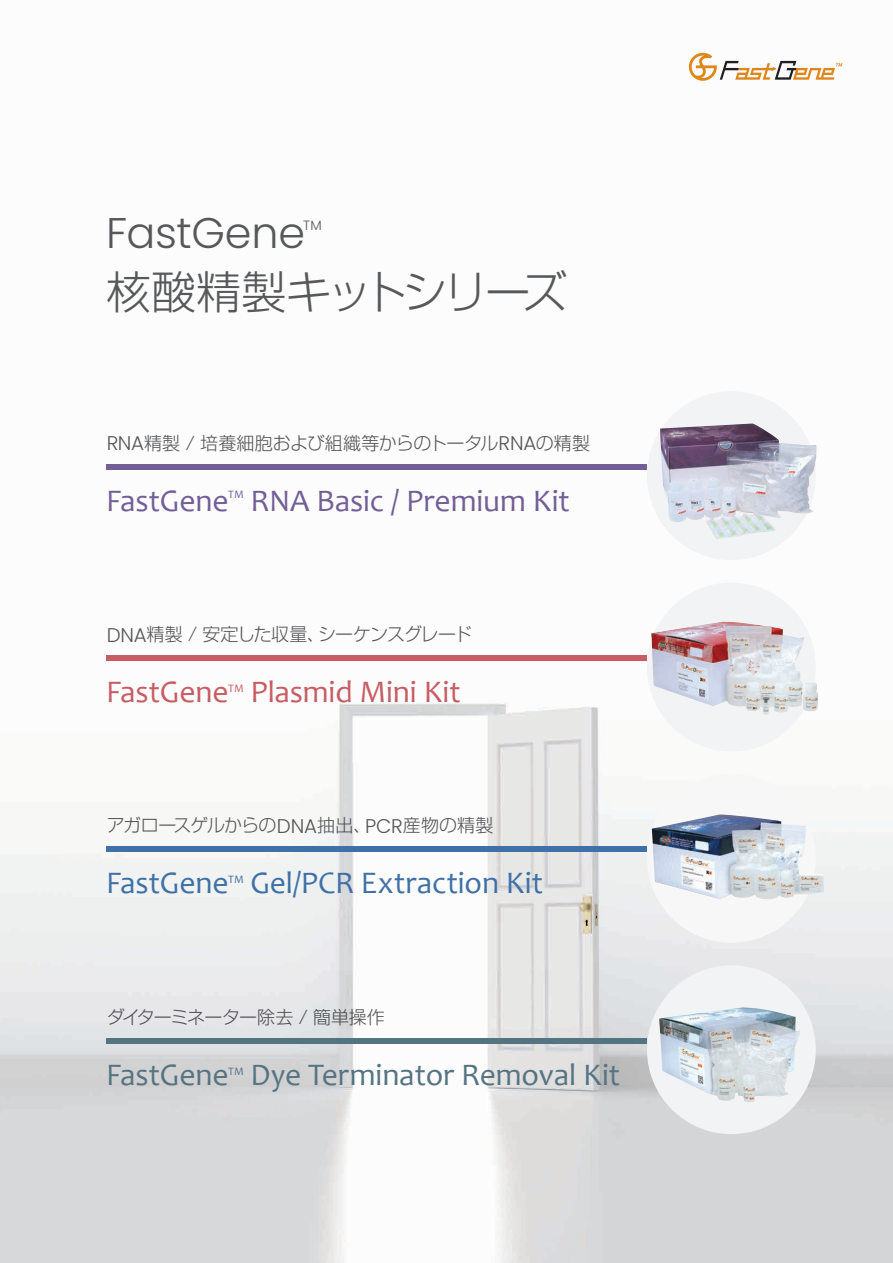
<style>
.page{position:relative;width:893px;height:1263px;background:#fff}
.page>*{position:absolute;margin:0;border:0;box-sizing:border-box;transform-origin:0 0}
.t1{font:300 45px "Shin Go Pro";letter-spacing:-.08em;color:#57585a}
.t2{font:300 42.9px "Poppins";letter-spacing:-.005em;color:#57585a}
.t3{font:31.5px "Candara";letter-spacing:-.005em;color:#557482}
.t4{font:31.5px "Candara";letter-spacing:-.005em;color:#3f71a7}
.t5{font:31.5px "Candara";letter-spacing:-.005em;color:#735f97}
.t6{font:31.5px "Candara";letter-spacing:-.005em;color:#c75c64}
.t7{font:300 18px "Shin Go Pro";letter-spacing:-.025em;color:#57585a}
.t8{font:300 18px "Shin Go Pro";letter-spacing:-.005em;color:#57585a}
.t9{font:300 18px "Shin Go Pro";letter-spacing:-.05em;color:#57585a}
.t10{font:300 13.5px "Poppins";color:#57585a}
.t11{font:11.4px "Candara";color:#c75c64}
.t12{font:11.4px "Candara";color:#735f97}
.t13{font:11.4px "Candara";color:#3f71a7}
.t14{font:11.4px "Candara";color:#557482}
.s1{font-family:"Poppins";font-size:19.8px}
</style>
<div class="page">
<img style="left:0;top:52px;width:893px;height:1211px">
<svg style="left:689px;top:53px;width:153px;height:28px"></svg>
<div style="left:106px;top:655px;width:540px;height:6px;background:#c75c64"></div>
<div style="left:106px;top:463px;width:540px;height:6px;background:#735f97"></div>
<div style="left:106px;top:846px;width:540px;height:6px;background:#3f71a7"></div>
<div style="left:106px;top:1037px;width:540px;height:6px;background:#557482"></div>
<div style="left:647px;top:583px;width:169px;height:168px;background:#f2f3f4;border-radius:50%"></div>
<div style="left:647px;top:391px;width:169px;height:169px;background:#f2f3f4;border-radius:50%"></div>
<div style="left:647px;top:774px;width:169px;height:169px;background:#f7f7f8;border-radius:50%"></div>
<div style="left:647px;top:965px;width:169px;height:169px;background:#f2f3f4;border-radius:50%"></div>
<img style="left:651px;top:621px;width:167px;height:94px">
<img style="left:652px;top:814px;width:172px;height:85px">
<img style="left:659px;top:1007px;width:141px;height:95px">
<img style="left:660px;top:425px;width:157px;height:114px">
<p class="t2" style="left:106px;top:208px;width:200px">FastGene</p>
<p class="t10" style="left:303px;top:218px;width:20px">TM</p>
<p class="t1" style="left:106px;top:255px;width:462px">核酸精製キットシリーズ</p>
<p class="t8" style="left:106px;top:428px;width:485px"><span class="s1">RNA</span>精製 / 培養細胞および組織等からのトータル<span class="s1">RNA</span>の精製</p>
<p class="t5" style="left:106px;top:481px;width:124px">FastGene</p>
<p class="t12" style="left:228px;top:487px;width:17px">TM</p>
<p class="t5" style="left:251px;top:481px;width:321px">RNA Basic / Premium Kit</p>
<p class="t9" style="left:106px;top:619px;width:367px"><span class="s1">DNA</span>精製 / 安定した収量、シーケンスグレード</p>
<p class="t6" style="left:106px;top:673px;width:124px">FastGene</p>
<p class="t11" style="left:228px;top:681px;width:17px">TM</p>
<p class="t6" style="left:251px;top:673px;width:212px">Plasmid Mini Kit</p>
<p class="t7" style="left:106px;top:811px;width:389px">アガロースゲルからの<span class="s1">DNA</span>抽出、<span class="s1">PCR</span>産物の精製</p>
<p class="t4" style="left:106px;top:864px;width:124px">FastGene</p>
<p class="t13" style="left:228px;top:873px;width:17px">TM</p>
<p class="t4" style="left:251px;top:864px;width:294px">Gel/PCR Extraction Kit</p>
<p class="t7" style="left:106px;top:1002px;width:280px">ダイターミネーター除去 / 簡単操作</p>
<p class="t3" style="left:106px;top:1055px;width:124px">FastGene</p>
<p class="t14" style="left:228px;top:1064px;width:17px">TM</p>
<p class="t3" style="left:251px;top:1055px;width:371px">Dye Terminator Removal Kit</p>
</div>
